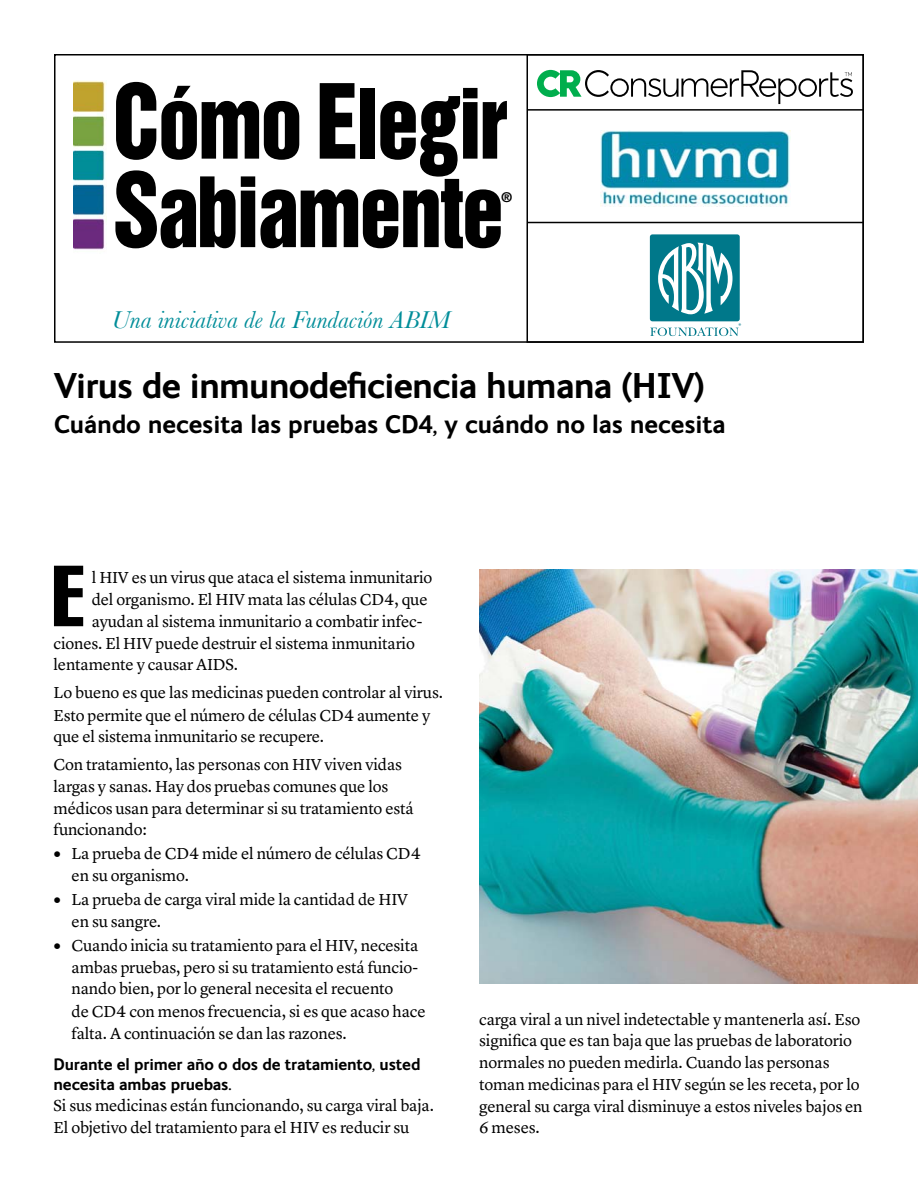
<style>
.page{position:relative;width:918px;height:1188px;background:#fff}
.page>*{position:absolute;margin:0;border:0;box-sizing:border-box;transform-origin:0 0}
.t1{font:88.5px "Helvetica Inserat";letter-spacing:-.03em;color:#000;scale:.95 1}
.t2{font:extra-condensed 85.05px "Helvetica";color:#000}
._24_Ingrid_Bold_Titl{font:700 36px "FS Ingrid";letter-spacing:-.02em;color:#000}
._17_SubHd{font:700 25.5px "FS Ingrid";letter-spacing:-.005em;color:#000}
.BODYBULLETS{font:italic 25.5px "Baskerville";color:#008d99}
.BODYBULLETS-2{font:16.5px/21.8px "Lyon Text";letter-spacing:-.01em;color:#000}
._11Body_Subhd{font:700 16.5px/19.5px "FS Ingrid";letter-spacing:-.01em;color:#000}
._24HEAD{font:700 13.5px "Helvetica";color:#000}
.t3{font:600 6.75px "New Baskerville";color:#00788a}
.s1{font-size:94.5px}
.s2{font-size:17.25px}
.s3{font-family:"FS Ingrid";font-weight:700;font-size:18px}
</style>
<div class="page">
<svg style="left:537px;top:70px;width:316px;height:34px"></svg>
<hr style="left:528px;top:109px;width:336px;height:2px;background:#000">
<svg style="left:420px;top:96px;width:41px;height:81px"></svg>
<div style="left:526px;top:54px;width:338px;height:289px;border:2px solid #000"></div>
<div style="left:650px;top:234px;width:90px;height:87px;background:#00788a;border-radius:3px"></div>
<svg style="left:658px;top:243px;width:75px;height:71px"></svg>
<svg style="left:650px;top:327px;width:89px;height:9px"></svg>
<hr style="left:528px;top:222px;width:335px;height:1px;background:#000">
<img style="left:74px;top:80px;width:33px;height:170px">
<img style="left:600px;top:131px;width:191px;height:76px">
<img style="left:479px;top:570px;width:439px;height:414px">
<p class="t1" style="left:113px;top:71px;width:417px"><span class="s1">C</span>ómo <span class="s1">E</span>le ir</p>
<p class="t1" style="left:113px;top:160px;width:414px"><span class="s1">S</span>abiamente</p>
<p class="_24HEAD" style="left:502px;top:189px;width:11px">®</p>
<p class="BODYBULLETS" style="left:112px;top:304px;width:340px">Una iniciativa de la Fundación ABIM</p>
<p class="t3" style="left:739px;top:322px;width:4px">®</p>
<p class="_24_Ingrid_Bold_Titl" style="left:54px;top:362px;width:653px">Virus de inmunodeficiencia humana (HIV)</p>
<p class="_17_SubHd" style="left:54px;top:407px;width:673px">Cuándo necesita las pruebas CD4, y cuándo no las necesita</p>
<p class="t2" style="left:52px;top:542px;width:33px">E</p>
<p class="BODYBULLETS-2" style="left:92px;top:565px;width:342px">l HIV es un virus que ataca el sistema inmunitario</p>
<p class="BODYBULLETS-2" style="left:92px;top:587px;width:337px">del organismo. El HIV mata las células CD<span class="s2">4</span>, que</p>
<p class="BODYBULLETS-2" style="left:92px;top:609px;width:332px">ayudan al sistema inmunitario a combatir infec-</p>
<p class="BODYBULLETS-2" style="left:54px;top:631px;width:363px">ciones. El HIV puede destruir el sistema inmunitario</p>
<p class="BODYBULLETS-2" style="left:54px;top:653px;width:186px">lentamente y causar AIDS.</p>
<p class="BODYBULLETS-2" style="left:54px;top:680px;width:391px;line-height:22.2px">Lo bueno es que las medicinas pueden controlar al virus.<br>Esto permite que el número de células CD<span class="s2">4</span> aumente y que el sistema inmunitario se recupere.</p>
<p class="BODYBULLETS-2" style="left:54px;top:752px;width:350px">Con tratamiento, las personas con HIV viven vidas</p>
<p class="BODYBULLETS-2" style="left:54px;top:774px;width:336px">largas y sanas. Hay dos pruebas comunes que los</p>
<p class="BODYBULLETS-2" style="left:54px;top:796px;width:362px">médicos usan para determinar si su tratamiento está funcionando:</p>
<p class="BODYBULLETS-2" style="left:54px;top:842px;width:369px"><span class="s3">•</span> La prueba de CD<span class="s2">4</span> mide el número de células CD<span class="s2">4</span></p>
<p class="BODYBULLETS-2" style="left:72px;top:863px;width:119px">en su organismo.</p>
<p class="BODYBULLETS-2" style="left:54px;top:887px;width:356px"><span class="s3">•</span> La prueba de carga viral mide la cantidad de HIV</p>
<p class="BODYBULLETS-2" style="left:72px;top:909px;width:91px">en su sangre.</p>
<p class="BODYBULLETS-2" style="left:54px;top:933px;width:366px;text-align:right"><span class="s3">•</span> Cuando inicia su tratamiento para el HIV, necesita ambas pruebas, pero si su tratamiento está funcio-</p>
<p class="BODYBULLETS-2" style="left:72px;top:977px;width:323px">nando bien, por lo general necesita el recuento</p>
<p class="BODYBULLETS-2" style="left:72px;top:999px;width:356px">de CD<span class="s2">4</span> con menos frecuencia, si es que acaso hace</p>
<p class="BODYBULLETS-2" style="left:72px;top:1021px;width:277px">falta. A continuación se dan las razones.</p>
<p class="_11Body_Subhd" style="left:54px;top:1054px;width:368px">Durante el primer año o dos de tratamiento, usted necesita ambas pruebas.</p>
<p class="BODYBULLETS-2" style="left:54px;top:1094px;width:382px">Si sus medicinas están funcionando, su carga viral baja.<br>El objetivo del tratamiento para el HIV es reducir su</p>
<p class="BODYBULLETS-2" style="left:479px;top:1007px;width:383px">carga viral a un nivel indetectable y mantenerla así. Eso significa que es tan baja que las pruebas de laboratorio normales no pueden medirla. Cuando las personas</p>
<p class="BODYBULLETS-2" style="left:479px;top:1072px;width:385px">toman medicinas para el HIV según se les receta, por lo general su carga viral disminuye a estos niveles bajos en<br>6 meses.</p>
</div>
